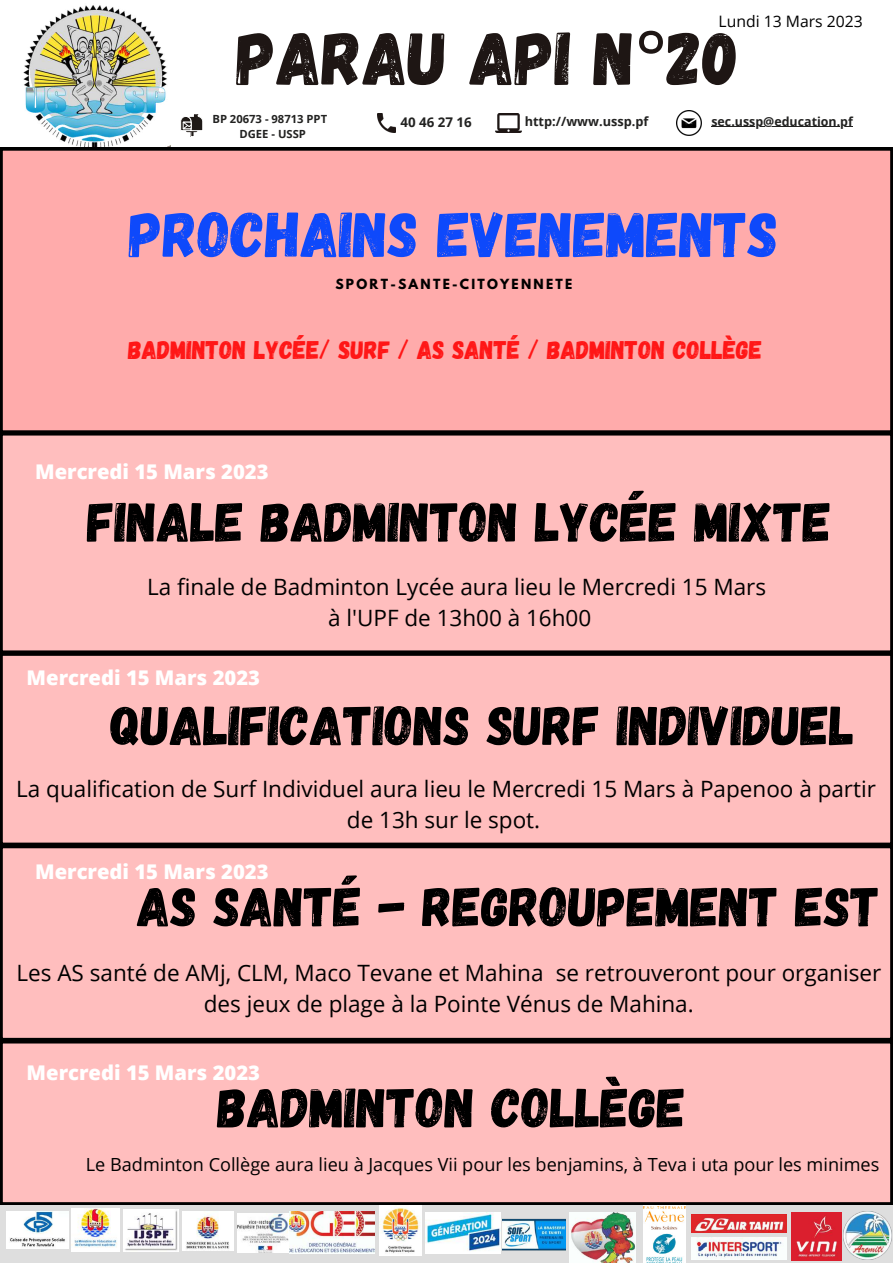
<style>
.page{position:relative;width:893px;height:1263px;background:#fff}
.page>*{position:absolute;margin:0;border:0;box-sizing:border-box;transform-origin:0 0}
.t1{font:75.07px "Gagalin";color:#1e1614}
.t2{font:63.75px "Gagalin";color:#0e49fb}
.t3{font:55.5px "Gagalin";color:#000}
.t4{font:25.5px "Gagalin";color:#ff1616}
.t5{font:22.5px/31.5px "Open Sans";color:#000;text-align:center}
.t6{font:800 20.25px "Open Sans";color:#fff}
.t7{font:18.08px "Open Sans";color:#000}
.t8{font:15.75px "Open Sans";color:#000}
.t9{font:700 13.35px "Open Sans";color:#222221}
.t10{font:700 12.75px "Open Sans";color:#222221}
.t11{font:700 12.45px "Open Sans";color:#222221}
.t12{font:700 12.38px "League Spartan";letter-spacing:.18em;color:#000}
.t13{font:700 11.25px/15.1px "Open Sans";color:#222221;text-align:center}
.s1{font-family:"Noto Sans"}
</style>
<div class="page">
<img style="left:16px;top:5px;width:154px;height:143px">
<div style="left:0;top:1205px;width:893px;height:58px;background:#d9d9d9"></div>
<img style="left:377px;top:114px;width:18px;height:18px">
<img style="left:496px;top:114px;width:25px;height:18px">
<img style="left:676px;top:111px;width:25px;height:24px">
<svg style="left:180px;top:114px;width:23px;height:23px"></svg>
<img style="left:72px;top:1209px;width:48px;height:42px">
<img style="left:6px;top:1211px;width:62px;height:38px">
<img style="left:791px;top:1212px;width:50px;height:48px">
<img style="left:843px;top:1211px;width:48px;height:48px">
<img style="left:691px;top:1214px;width:96px;height:19px">
<img style="left:691px;top:1238px;width:96px;height:22px">
<img style="left:237px;top:1213px;width:51px;height:39px">
<img style="left:124px;top:1209px;width:55px;height:43px">
<img style="left:182px;top:1211px;width:52px;height:39px">
<img style="left:570px;top:1212px;width:65px;height:51px">
<img style="left:290px;top:1212px;width:84px;height:41px">
<img style="left:503px;top:1218px;width:63px;height:33px">
<img style="left:380px;top:1205px;width:41px;height:50px">
<svg style="left:644px;top:1205px;width:41px;height:2px"></svg>
<img style="left:644px;top:1207px;width:41px;height:56px">
<img style="left:425px;top:1213px;width:75px;height:40px">
<div style="left:0;top:148px;width:893px;height:285px;background:#ffabab"></div>
<div style="left:0;top:433px;width:893px;height:220px;background:#ffbebe"></div>
<hr style="left:711px;top:126px;width:142px;height:1px;background:#222221">
<div style="left:0;top:653px;width:893px;height:192px;background:#ffbebe"></div>
<div style="left:0;top:845px;width:893px;height:196px;background:#ffbebe"></div>
<div style="left:0;top:1041px;width:893px;height:164px;background:#ffbebe"></div>
<p class="t8" style="left:718px;top:10px;width:146px">Lundi 13 Mars 2023</p>
<h1 class="t1" style="left:237px;top:10px;width:504px">PARAU API N<span class="s1">°</span>20</h1>
<p class="t13" style="left:212px;top:111px;width:116px">BP 20673 - 98713 PPT<br>DGEE - USSP</p>
<p class="t9" style="left:400px;top:113px;width:73px">40 46 27 16</p>
<p class="t10" style="left:525px;top:113px;width:125px">http://www.ussp.pf</p>
<p class="t11" style="left:711px;top:112px;width:143px">sec.ussp@education.pf</p>
<h2 class="t2" style="left:129px;top:193px;width:651px">PROCHAINS EVENEMENTS</h2>
<p class="t12" style="left:335px;top:278px;width:238px">SPORT-SANTE-CITOYENNETE</p>
<p class="t4" style="left:128px;top:333px;width:635px">BADMINTON LYCÉE/ SURF / AS SANTÉ / BADMINTON COLLÈGE</p>
<p class="t6" style="left:35px;top:457px;width:235px">Mercredi 15 Mars 2023</p>
<h3 class="t3" style="left:87px;top:486px;width:746px">FINALE BADMINTON LYCÉE MIXTE</h3>
<p class="t5" style="left:147px;top:570px;width:620px">La finale de Badminton Lycée aura lieu le Mercredi 15 Mars à l'UPF de 13h00 à 16h00</p>
<p class="t6" style="left:27px;top:664px;width:235px">Mercredi 15 Mars 2023</p>
<h3 class="t3" style="left:111px;top:689px;width:745px">QUALIFICATIONS SURF INDIVIDUEL</h3>
<p class="t5" style="left:16px;top:772px;width:861px">La qualification de Surf Individuel aura lieu le Mercredi 15 Mars à Papenoo à partir de 13h sur le spot.</p>
<p class="t6" style="left:35px;top:857px;width:235px">Mercredi 15 Mars 2023</p>
<h3 class="t3" style="left:137px;top:871px;width:744px">AS SANTÉ - REGROUPEMENT EST</h3>
<p class="t5" style="left:17px;top:956px;width:866px">Les AS santé de AMj, CLM, Maco Tevane et Mahina se retrouveront pour organiser des jeux de plage à la Pointe Vénus de Mahina.</p>
<p class="t6" style="left:27px;top:1058px;width:235px">Mercredi 15 Mars 2023</p>
<h3 class="t3" style="left:217px;top:1072px;width:470px">BADMINTON COLLÈGE</h3>
<p class="t7" style="left:86px;top:1151px;width:795px">Le Badminton Collège aura lieu à Jacques Vii pour les benjamins, à Teva i uta pour les minimes</p>
</div>
